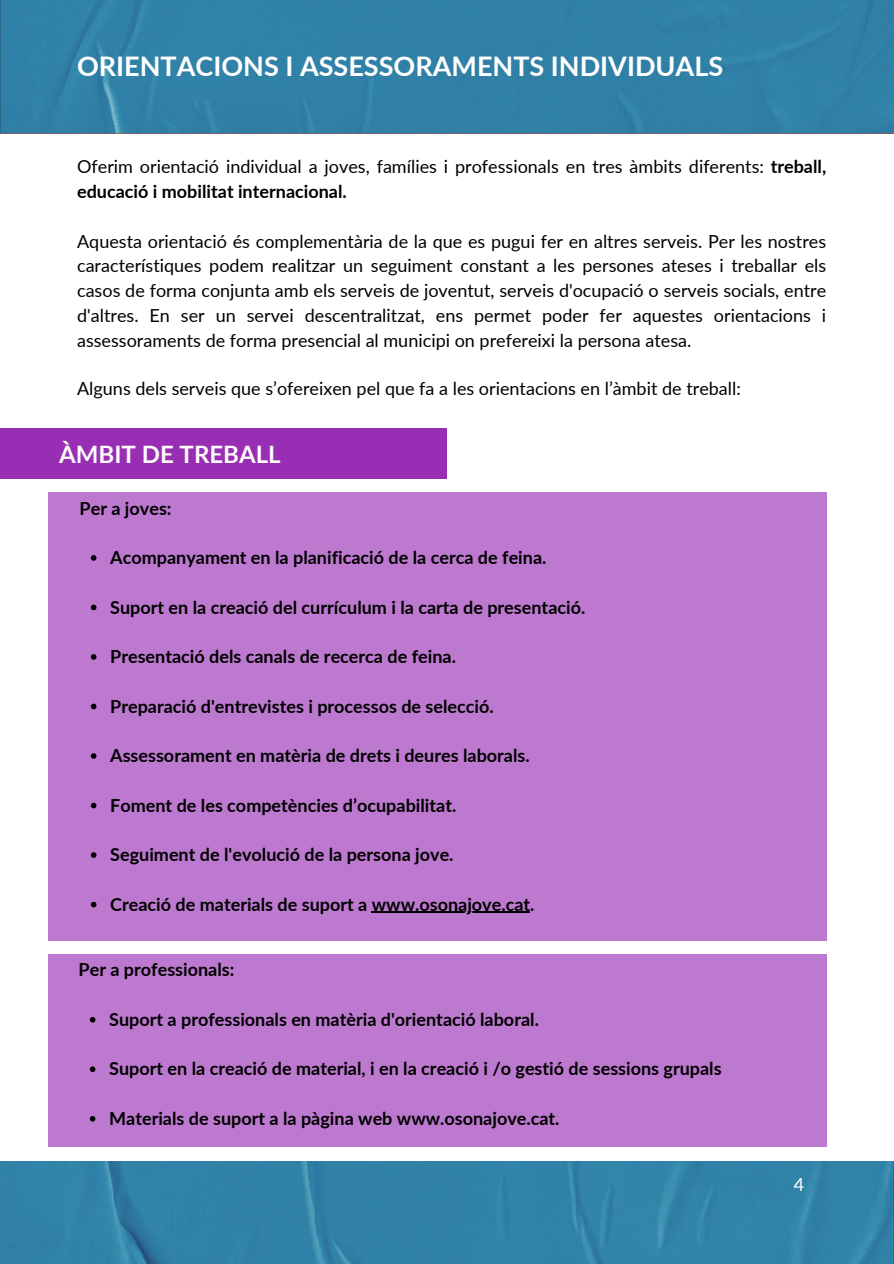
<style>
.page{position:relative;width:894px;height:1264px;background:#fff}
.page>*{position:absolute;margin:0;border:0;box-sizing:border-box;transform-origin:0 0}
.t1{font:700 27px "Lato";color:#fff}
.t2{font:700 24px "Lato";color:#fefafa}
.t3{font:18px/24.8px "Lato";color:#000}
.t4{font:700 18px "Lato";color:#000}
.t5{font:18px "Lato";color:#fff}
.s1{font-weight:700}
</style>
<div class="page">
<div style="left:0;top:0;width:893px;height:133px;background:#3081a7"></div>
<img style="left:0;top:1161px;width:893px;height:102px">
<div style="left:0;top:428px;width:446px;height:50px;background:#982eb4"></div>
<div style="left:48px;top:491px;width:778px;height:449px;background:#bd79cf"></div>
<svg style="left:91px;top:555px;width:5px;height:5px"></svg>
<svg style="left:91px;top:604px;width:5px;height:6px"></svg>
<svg style="left:91px;top:654px;width:5px;height:5px"></svg>
<svg style="left:91px;top:703px;width:5px;height:6px"></svg>
<svg style="left:91px;top:753px;width:5px;height:5px"></svg>
<svg style="left:91px;top:802px;width:5px;height:6px"></svg>
<svg style="left:91px;top:852px;width:5px;height:5px"></svg>
<svg style="left:91px;top:901px;width:5px;height:6px"></svg>
<hr style="left:371px;top:911px;width:159px;height:2px;background:#000">
<div style="left:48px;top:954px;width:778px;height:191px;background:#bd79cf"></div>
<svg style="left:90px;top:1017px;width:5px;height:5px"></svg>
<svg style="left:90px;top:1066px;width:5px;height:6px"></svg>
<svg style="left:90px;top:1116px;width:5px;height:5px"></svg>
<h3 class="t1" style="left:77px;top:50px;width:647px">ORIENTACIONS I ASSESSORAMENTS INDIVIDUALS</h3>
<p class="t3" style="left:77px;top:154px;width:750px">Oferim orientació individual a joves, famílies i professionals en tres àmbits diferents: <span class="s1">treball, educació i mobilitat internacional.</span></p>
<p class="t3" style="left:77px;top:228px;width:750px;text-align:justify">Aquesta orientació és complementària de la que es pugui fer en altres serveis. Per les nostres característiques podem realitzar un seguiment constant a les persones ateses i treballar els casos de forma conjunta amb els serveis de joventut, serveis d'ocupació o serveis socials, entre d'altres. En ser un servei descentralitzat, ens permet poder fer aquestes orientacions i assessoraments de forma presencial al municipi on prefereixi la persona atesa.</p>
<p class="t3" style="left:77px;top:376px;width:665px">Alguns dels serveis que s’ofereixen pel que fa a les orientacions en l’àmbit de treball:</p>
<p class="t2" style="left:59px;top:439px;width:223px">ÀMBIT DE TREBALL</p>
<h1 class="t4" style="left:80px;top:497px;width:93px">Per a joves:</h1>
<p class="t4" style="left:110px;top:546px;width:437px">Acompanyament en la planificació de la cerca de feina.</p>
<p class="t4" style="left:110px;top:596px;width:476px">Suport en la creació del currículum i la carta de presentació.</p>
<p class="t4" style="left:110px;top:645px;width:347px">Presentació dels canals de recerca de feina.</p>
<h2 class="t4" style="left:110px;top:695px;width:385px">Preparació d'entrevistes i processos de selecció.</h2>
<h3 class="t4" style="left:110px;top:744px;width:421px">Assessorament en matèria de drets i deures laborals.</h3>
<p class="t4" style="left:110px;top:794px;width:347px">Foment de les competències d’ocupabilitat.</p>
<p class="t4" style="left:110px;top:843px;width:345px">Seguiment de l'evolució de la persona jove.</p>
<p class="t4" style="left:110px;top:893px;width:425px">Creació de materials de suport a www.osonajove.cat.</p>
<p class="t4" style="left:79px;top:958px;width:157px">Per a professionals:</p>
<p class="t4" style="left:109px;top:1008px;width:431px">Suport a professionals en matèria d'orientació laboral.</p>
<p class="t4" style="left:109px;top:1057px;width:614px">Suport en la creació de material, i en la creació i /o gestió de sessions grupals</p>
<p class="t4" style="left:109px;top:1107px;width:452px">Materials de suport a la pàgina web www.osonajove.cat.</p>
<p class="t5" style="left:793px;top:1172px;width:12px">4</p>
</div>
